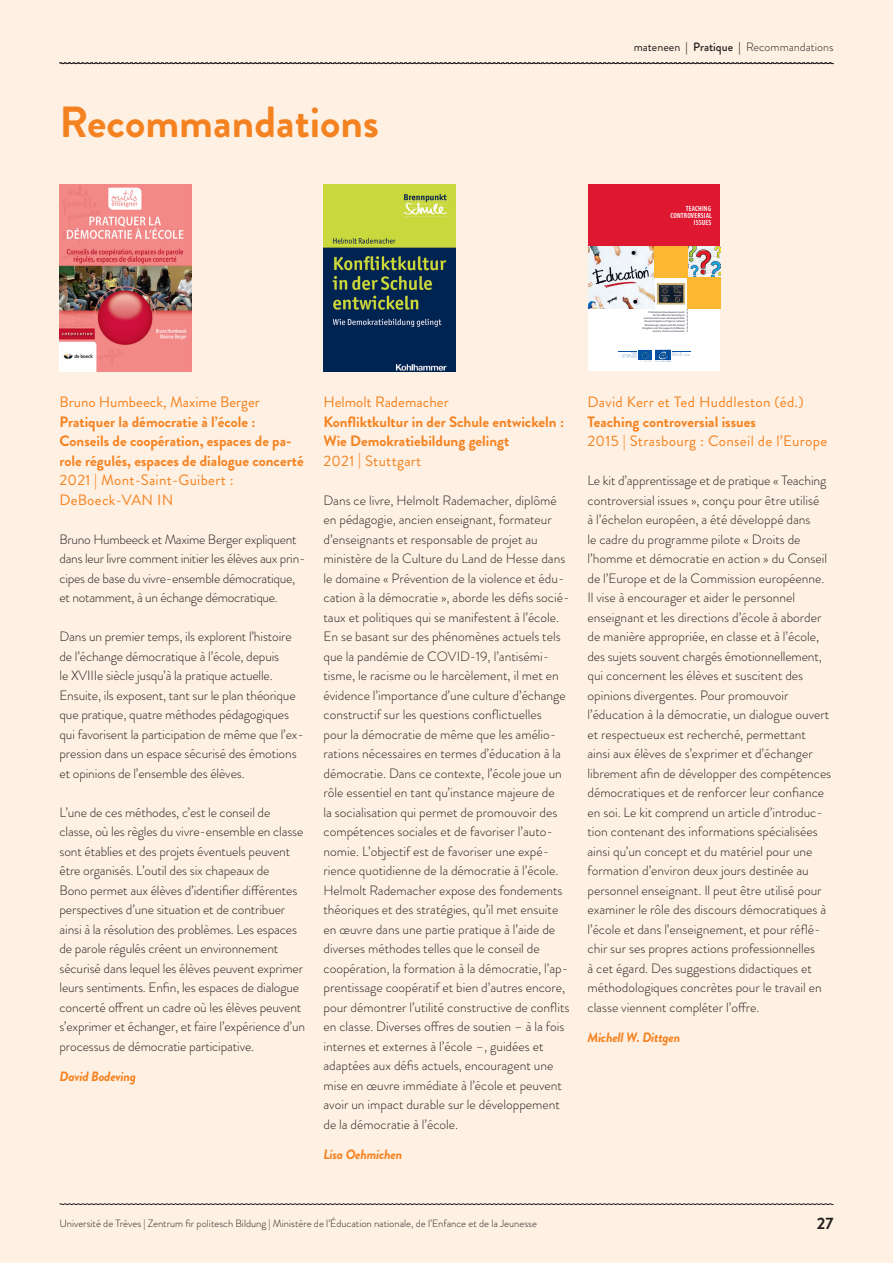
<style>
.page{position:relative;width:893px;height:1263px;background:#fef0e2}
.page>*{position:absolute;margin:0;border:0;box-sizing:border-box;transform-origin:0 0}
.t1{font:700 43.5px "Brandon Grotesque";color:#f58220}
.t2{font:700 16.5px "Brandon Grotesque";color:#231f20}
.t3{font:700 15px/19.5px "Brandon Grotesque";color:#f58220}
.t4{font:15px/19.5px "Brandon Grotesque";letter-spacing:.02em;color:#f58220}
.t5{font:15px "Brandon Grotesque";color:#f58220}
.t6{font:300 13.5px/19.5px "Brandon Grotesque";color:#231f20}
.t7{font:300 13.5px/19.5px "Brandon Grotesque";letter-spacing:-.02em;color:#231f20}
.t8{font:italic 700 13.5px "Brandon Grotesque";letter-spacing:-.02em;color:#f58220}
.t9{font:300 12px "Brandon Grotesque";color:#231f20}
.t10{font:300 10.5px "Brandon Grotesque";color:#231f20}
.t11{font:600 condensed 7.5px/7.1px "Myriad Pro";letter-spacing:.02em;color:#fff;text-align:right}
.t12{font:600 2.7px/3.2px "Myriad Pro";color:#545965;text-align:right}
.s1{font-weight:400}
.s2{font-weight:500}
</style>
<div class="page">
<img style="left:324px;top:184px;width:132px;height:187px">
<img style="left:60px;top:184px;width:132px;height:187px">
<div style="left:588px;top:184px;width:132px;height:187px;background:#fff"></div>
<div style="left:588px;top:184px;width:132px;height:125px;background:#de1830"></div>
<div style="left:654px;top:278px;width:33px;height:31px;background:#fff"></div>
<img style="left:654px;top:281px;width:32px;height:24px">
<img style="left:588px;top:246px;width:66px;height:63px">
<img style="left:687px;top:246px;width:33px;height:32px">
<div style="left:654px;top:246px;width:33px;height:32px;background:#fcb833"></div>
<div style="left:687px;top:278px;width:33px;height:31px;background:#fcb833"></div>
<svg style="left:618px;top:349px;width:73px;height:13px"></svg>
<svg style="left:687px;top:309px;width:1px;height:23px"></svg>
<svg style="left:59px;top:1203px;width:775px;height:2px;background:#857d77"></svg>
<svg style="left:59px;top:62px;width:775px;height:2px;background:#645d5a"></svg>
<h1 class="t1" style="left:60px;top:91px;width:321px">Recommandations</h1>
<p class="t9" style="left:634px;top:39px;width:201px"><span class="s1">mateneen</span> <span class="s2">| Pratique |</span> Recommandations</p>
<p class="t11" style="left:670px;top:205px;width:43px">TEACHING<br>CONTROVERSIAL<br>ISSUES</p>
<p class="t12" style="left:643px;top:311px;width:44px">Professional development pack<br>for the effective teaching of controversial issues developed with the participation of Cyprus, Ireland, Montenegro, Spain and the United Kingdom and the support of Albania, Austria, France and Sweden</p>
<p class="t5" style="left:60px;top:392px;width:202px">Bruno Humbeeck, Maxime Berger</p>
<p class="t3" style="left:60px;top:412px;width:246px">Pratiquer la démocratie à l’école :<br>Conseils de coopération, espaces de pa&shy;role régulés, espaces de dialogue concerté</p>
<p class="t4" style="left:60px;top:471px;width:176px">2021 | Mont-Saint-Guibert :<br>DeBoeck-VAN IN</p>
<p class="t7" style="left:60px;top:529px;width:247px">Bruno Humbeeck et Maxime Berger expliquent dans leur livre comment initier les élèves aux prin&shy;cipes de base du vivre-ensemble démocratique, et notamment, à un échange démocratique.</p>
<p class="t6" style="left:60px;top:627px;width:246px">Dans un premier temps, ils explorent l’histoire de l’échange démocratique à l’école, depuis<br>le XVIIIe siècle jusqu’à la pratique actuelle.<br>Ensuite, ils exposent, tant sur le plan théorique que pratique, quatre méthodes pédagogiques qui favorisent la participation de même que l’ex&shy;pression dans un espace sécurisé des émotions et opinions de l’ensemble des élèves.</p>
<p class="t6" style="left:60px;top:802px;width:247px">L’une de ces méthodes, c’est le conseil de classe, où les règles du vivre-ensemble en classe sont établies et des projets éventuels peuvent être organisés. L’outil des six chapeaux de<br>Bono permet aux élèves d’identifier différentes perspectives d’une situation et de contribuer ainsi à la résolution des problèmes. Les espaces de parole régulés créent un environnement sécurisé dans lequel les élèves peuvent exprimer leurs sentiments. Enfin, les espaces de dialogue concerté offrent un cadre où les élèves peuvent s’exprimer et échanger, et faire l’expérience d’un processus de démocratie participative.</p>
<p class="t8" style="left:60px;top:1067px;width:78px">David Bodeving</p>
<p class="t5" style="left:323px;top:392px;width:127px">Helmolt Rademacher</p>
<p class="t3" style="left:323px;top:412px;width:242px">Konfliktkultur in der Schule entwickeln :<br>Wie Demokratiebildung gelingt</p>
<p class="t4" style="left:323px;top:451px;width:99px">2021 | Stuttgart</p>
<p class="t6" style="left:323px;top:490px;width:247px">Dans ce livre, Helmolt Rademacher, diplômé en pédagogie, ancien enseignant, formateur d’enseignants et responsable de projet au ministère de la Culture du Land de Hesse dans le domaine « Prévention de la violence et édu&shy;cation à la démocratie », aborde les défis socié&shy;taux et politiques qui se manifestent à l’école.<br>En se basant sur des phénomènes actuels tels que la pandémie de COVID-19, l’antisémi&shy;tisme, le racisme ou le harcèlement, il met en évidence l’importance d’une culture d’échange constructif sur les questions conflictuelles<br>pour la démocratie de même que les amélio&shy;rations nécessaires en termes d’éducation à la démocratie. Dans ce contexte, l’école joue un rôle essentiel en tant qu’instance majeure de<br>la socialisation qui permet de promouvoir des compétences sociales et de favoriser l’auto&shy;nomie. L’objectif est de favoriser une expé&shy;rience quotidienne de la démocratie à l’école.<br>Helmolt Rademacher expose des fondements théoriques et des stratégies, qu’il met ensuite en œuvre dans une partie pratique à l’aide de diverses méthodes telles que le conseil de coopération, la formation à la démocratie, l’ap&shy;prentissage coopératif et bien d’autres encore, pour démontrer l’utilité constructive de conflits en classe. Diverses offres de soutien – à la fois internes et externes à l’école –, guidées et adaptées aux défis actuels, encouragent une mise en œuvre immédiate à l’école et peuvent avoir un impact durable sur le développement de la démocratie à l’école.</p>
<p class="t8" style="left:323px;top:1145px;width:80px">Lisa Oehmichen</p>
<p class="t4" style="left:587px;top:393px;width:218px">David Kerr et Ted Huddleston (éd.)</p>
<p class="t3" style="left:587px;top:412px;width:170px">Teaching controversial issues</p>
<p class="t4" style="left:587px;top:432px;width:241px">2015 | Strasbourg : Conseil de l’Europe</p>
<p class="t6" style="left:587px;top:471px;width:245px">Le kit d’apprentissage et de pratique « Teaching controversial issues », conçu pour être utilisé<br>à l’échelon européen, a été développé dans<br>le cadre du programme pilote « Droits de l’homme et démocratie en action » du Conseil de l’Europe et de la Commission européenne.<br>Il vise à encourager et aider le personnel enseignant et les directions d’école à aborder de manière appropriée, en classe et à l’école, des sujets souvent chargés émotionnellement, qui concernent les élèves et suscitent des opinions divergentes. Pour promouvoir l’éducation à la démocratie, un dialogue ouvert et respectueux est recherché, permettant ainsi aux élèves de s’exprimer et d’échanger librement afin de développer des compétences démocratiques et de renforcer leur confiance en soi. Le kit comprend un article d’introduc&shy;tion contenant des informations spécialisées ainsi qu’un concept et du matériel pour une formation d’environ deux jours destinée au personnel enseignant. Il peut être utilisé pour examiner le rôle des discours démocratiques à l’école et dans l’enseignement, et pour réflé&shy;chir sur ses propres actions professionnelles<br>à cet égard. Des suggestions didactiques et méthodologiques concrètes pour le travail en classe viennent compléter l’offre.</p>
<p class="t8" style="left:587px;top:1028px;width:94px">Michell W. Dittgen</p>
<p class="t10" style="left:60px;top:1216px;width:479px">Université de Trèves | Zentrum fir politesch Bildung | Ministère de l’Éducation nationale, de l’Enfance et de la Jeunesse</p>
<p class="t2" style="left:817px;top:1212px;width:18px">27</p>
</div>
